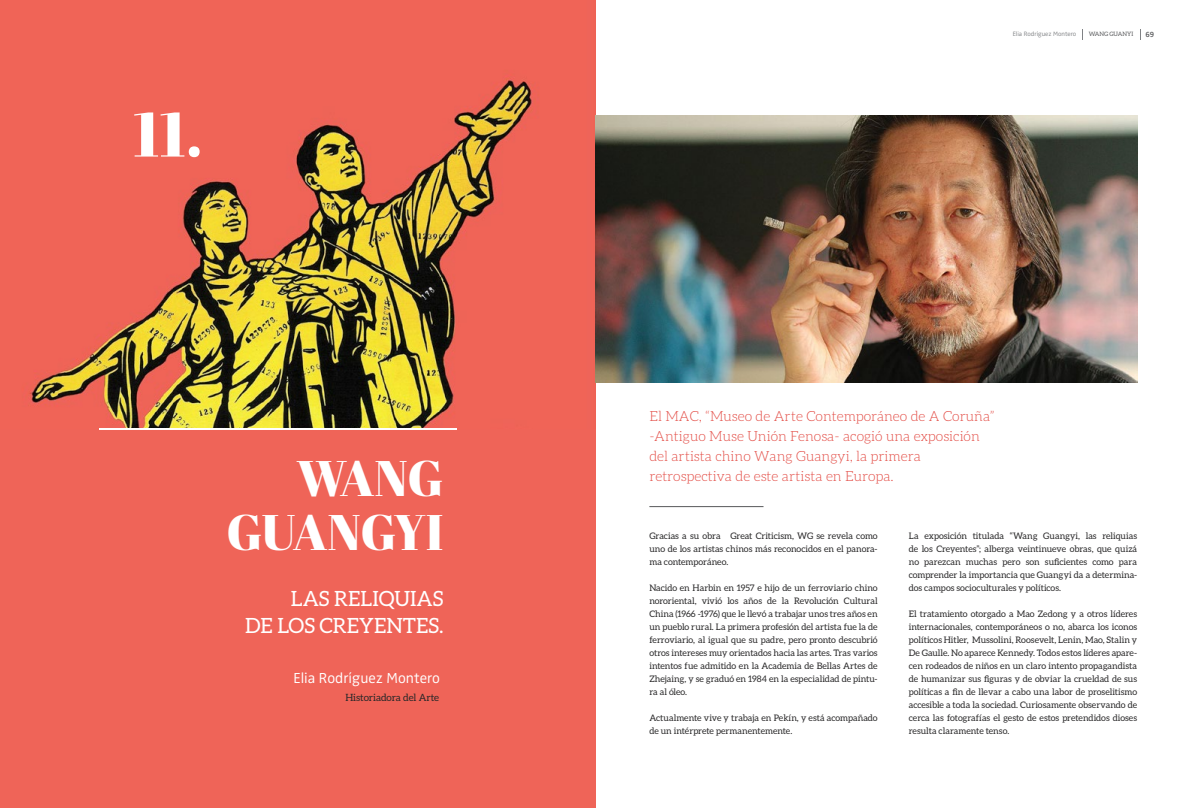
<style>
.page{position:relative;width:1191px;height:808px;background:#fff}
.page>*{position:absolute;margin:0;border:0;box-sizing:border-box;transform-origin:0 0}
.t1{font:62px "Abril Fatface";color:#fff}
.t2{font:49.9px/54.5px "Abril Fatface";letter-spacing:-.01em;color:#fff;text-align:right}
.t3{font:21px/27.2px "Aleo";color:#fff;text-align:right}
.t4{font:15px "Zwo w 3";color:#fff}
.t5{font:300 14px/20.2px "Aleo";color:#e34b44}
.t6{font:10px "Aleo";letter-spacing:-.005em;color:#292829}
.t7{font:9px/13px "Aleo";color:#292829;text-align:justify}
.t8{font:8px "Zwo LF w 5";color:#58595b}
.t9{font:6.5px "Zwo w 3";color:#808285}
.t10{font:6px "Aleo";color:#58595b}
</style>
<div class="page">
<div style="left:0;top:0;width:596px;height:808px;background:#ef6458"></div>
<img style="left:0;top:0;width:595px;height:429px">
<hr style="left:99px;top:429px;width:357px;height:1px;background:#fff">
<hr style="left:649px;top:506px;width:114px;height:1px;background:#58595b">
<img style="left:595px;top:116px;width:542px;height:266px">
<h1 class="t1" style="left:133px;top:91px;width:71px">11.</h1>
<h2 class="t2" style="left:226px;top:449px;width:218px">WANG<br>GUANGYI</h2>
<h3 class="t3" style="left:245px;top:584px;width:200px">LAS RELIQUIAS<br>DE LOS CREYENTES.</h3>
<h3 class="t4" style="left:293px;top:669px;width:148px">Elia Rodríguez Montero</h3>
<p class="t6" style="left:345px;top:692px;width:95px">Historiadora del Arte</p>
<p class="t9" style="left:1012px;top:30px;width:65px">Elia Rodríguez Montero</p>
<p class="t10" style="left:1089px;top:30px;width:46px">WANG GUANYI</p>
<p class="t8" style="left:1145px;top:29px;width:10px">69</p>
<h3 class="t5" style="left:649px;top:406px;width:347px">El MAC, “Museo de Arte Contemporáneo de A Coruña” -Antiguo Muse Unión Fenosa- acogió una exposición del artista chino Wang Guangyi, la primera retrospectiva de este artista en Europa.</h3>
<p class="t7" style="left:649px;top:529px;width:230px">Gracias a su obra Great Criticism, WG se revela como uno de los artistas chinos más reconocidos en el panora&shy;ma contemporáneo.</p>
<p class="t7" style="left:649px;top:581px;width:230px">Nacido en Harbin en 1957 e hijo de un ferroviario chino nororiental, vivió los años de la Revolución Cultural China (1966 -1976) que le llevó a trabajar unos tres años en un pueblo rural. La primera profesión del artista fue la de ferroviario, al igual que su padre, pero pronto descubrió otros intereses muy orientados hacia las artes. Tras varios intentos fue admitido en la Academia de Bellas Artes de Zhejaing, y se graduó en 1984 en la especialidad de pintu&shy;ra al óleo.</p>
<p class="t7" style="left:649px;top:711px;width:230px">Actualmente vive y trabaja en Pekín, y está acompañado de un intérprete permanentemente.</p>
<p class="t7" style="left:909px;top:529px;width:230px">La exposición titulada “Wang Guangyi, las reliquias de los Creyentes”; alberga veintinueve obras, que quizá no parezcan muchas pero son suficientes como para comprender la importancia que Guangyi da a determina&shy;dos campos socioculturales y políticos.</p>
<p class="t7" style="left:909px;top:607px;width:230px">El tratamiento otorgado a Mao Zedong y a otros líderes internacionales, contemporáneos o no, abarca los iconos políticos Hitler, Mussolini, Roosevelt, Lenin, Mao, Stalin y De Gaulle. No aparece Kennedy. Todos estos líderes apare&shy;cen rodeados de niños en un claro intento propagandista de humanizar sus figuras y de obviar la crueldad de sus políticas a fin de llevar a cabo una labor de proselitismo accesible a toda la sociedad. Curiosamente observando de cerca las fotografías el gesto de estos pretendidos dioses resulta claramente tenso.</p>
</div>
